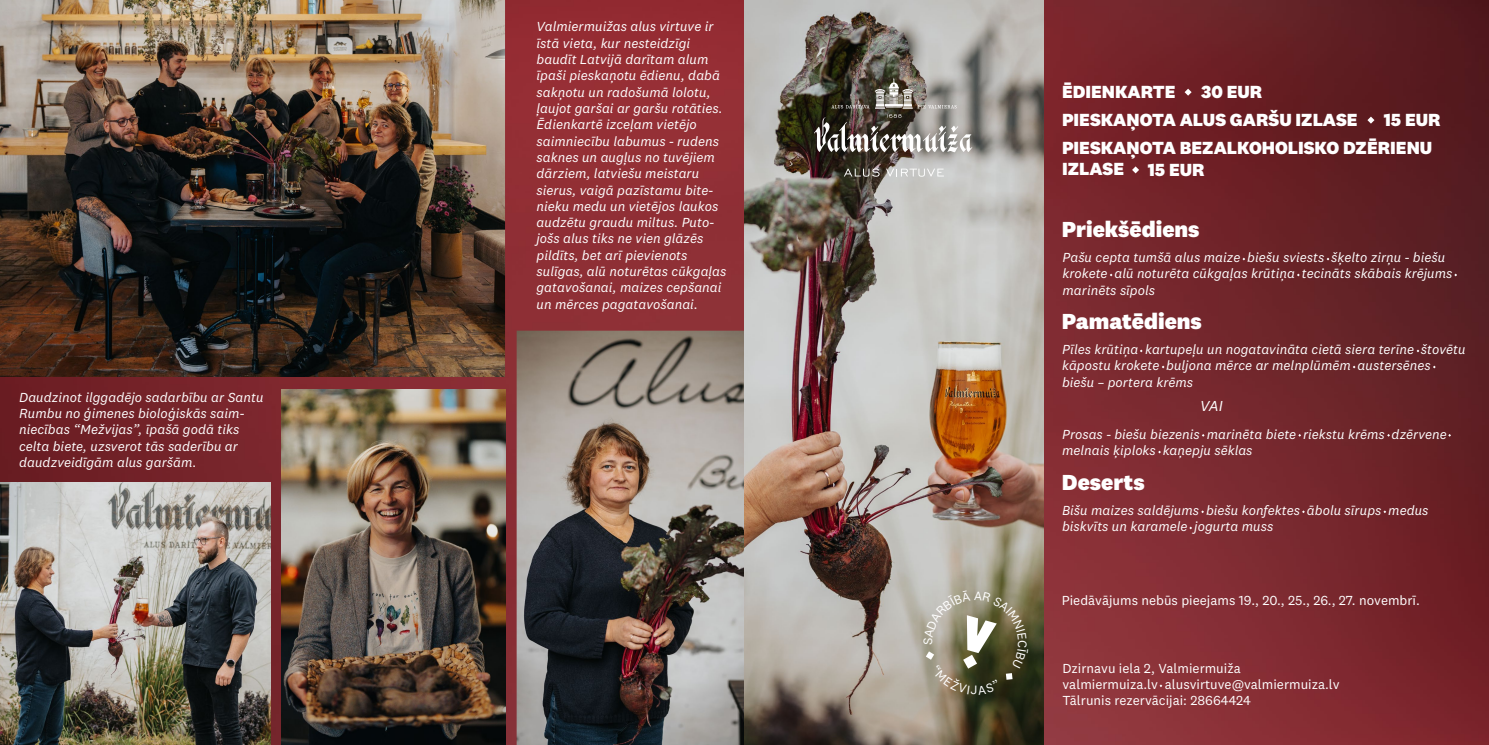
<style>
.page{position:relative;width:1489px;height:745px;background:#fff}
.page>*{position:absolute;margin:0;border:0;box-sizing:border-box;transform-origin:0 0}
.t1{font:800 22.5px "National 2";color:#fff}
.t2{font:800 18.12px/27.9px "National 2";color:#fff}
.t3{font:italic 15px "National 2";color:#fff}
.t4{font:italic 13.62px/16.2px "National 2";color:#fff}
.t5{font:13.62px/16.2px "National 2";color:#fff}
</style>
<div class="page">
<img style="left:0;top:0;width:1488px;height:744px">
<img style="left:0;top:0;width:505px;height:377px">
<img style="left:282px;top:389px;width:223px;height:355px">
<img style="left:0;top:482px;width:270px;height:262px">
<img style="left:516px;top:330px;width:228px;height:414px">
<img style="left:744px;top:0;width:299px;height:744px">
<svg style="left:1184px;top:89px;width:7px;height:7px"></svg>
<svg style="left:1367px;top:116px;width:7px;height:7px"></svg>
<svg style="left:1131px;top:166px;width:8px;height:7px"></svg>
<svg style="left:843px;top:168px;width:36px;height:8px"></svg>
<svg style="left:886px;top:168px;width:57px;height:8px"></svg>
<img style="left:814px;top:77px;width:158px;height:75px">
<svg style="left:923px;top:589px;width:105px;height:105px;background:#817d65"></svg>
<p class="t4" style="left:19px;top:388px;width:246px">Daudzinot ilggadējo sadarbību ar Santu Rumbu no ģimenes bioloģiskās saim&shy;niecības “Mežvijas”, īpašā godā tiks celta biete, uzsverot tās saderību ar daudzveidīgām alus garšām.</p>
<p class="t4" style="left:536px;top:19px;width:191px">Valmiermuižas alus virtuve ir īstā vieta, kur nesteidzīgi baudīt Latvijā darītam alum īpaši pieskaņotu ēdienu, dabā sakņotu un radošumā lolotu, ļaujot garšai ar garšu rotāties.<br>Ēdienkartē izceļam vietējo saimniecību labumus - rudens saknes un augļus no tuvējiem dārziem, latviešu meistaru sierus, vaigā pazīstamu bite&shy;nieku medu un vietējos laukos audzētu graudu miltus. Puto&shy;jošs alus tiks ne vien glāzēs pildīts, bet arī pievienots sulīgas, alū noturētas cūkgaļas gatavošanai, maizes cepšanai un mērces pagatavošanai.</p>
<h2 class="t2" style="left:1061px;top:78px;width:115px">ĒDIENKARTE</h2>
<h2 class="t2" style="left:1061px;top:78px;width:297px;text-indent:139px">30 EUR<br>PIESKAŅOTA ALUS GARŠU IZLASE</h2>
<h2 class="t2" style="left:1383px;top:106px;width:58px">15 EUR</h2>
<h2 class="t2" style="left:1061px;top:136px;width:372px;line-height:21.9px">PIESKAŅOTA BEZALKOHOLISKO DZĒRIENU<br>IZLASE</h2>
<h2 class="t2" style="left:1147px;top:155px;width:58px">15 EUR</h2>
<h1 class="t1" style="left:1061px;top:215px;width:139px">Priekšēdiens</h1>
<p class="t4" style="left:1062px;top:249px;width:391px">Pašu cepta tumšā alus maize biešu sviests šķelto zirņu - biešu krokete alū noturēta cūkgaļas krūtiņa tecināts skābais krējums marinēts sīpols</p>
<h1 class="t1" style="left:1061px;top:307px;width:142px">Pamatēdiens</h1>
<p class="t4" style="left:1062px;top:341px;width:405px">Pīles krūtiņa kartupeļu un nogatavināta cietā siera terīne štovētu kāpostu krokete buljona mērce ar melnplūmēm austersēnes biešu – portera krēms</p>
<p class="t4" style="left:1062px;top:425px;width:386px">Prosas - biešu biezenis marinēta biete riekstu krēms dzērvene melnais ķiploks kaņepju sēklas</p>
<p class="t3" style="left:1199px;top:396px;width:24px">VAI</p>
<h1 class="t1" style="left:1061px;top:468px;width:84px">Deserts</h1>
<p class="t4" style="left:1061px;top:501px;width:368px">Bišu maizes saldējums biešu konfektes ābolu sīrups medus biskvīts un karamele jogurta muss</p>
<p class="t5" style="left:1061px;top:592px;width:359px">Piedāvājums nebūs pieejams 19., 20., 25., 26., 27. novembrī.</p>
<p class="t5" style="left:1062px;top:659px;width:278px">Dzirnavu iela 2, Valmiermuiža valmiermuiza.lv alusvirtuve@valmiermuiza.lv<br>Tālrunis rezervācijai: 28664424</p>
</div>
